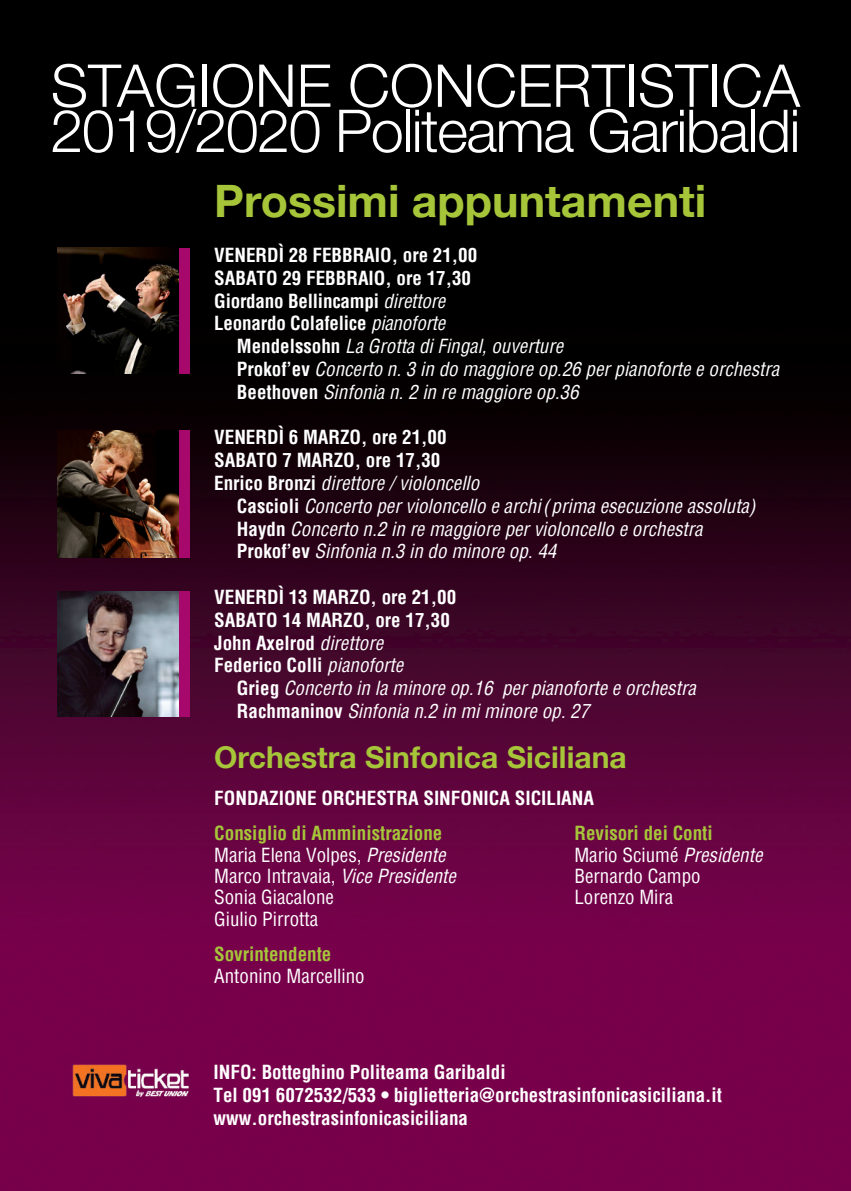
<style>
.page{position:relative;width:851px;height:1191px;background:#fff}
.page>*{position:absolute;margin:0;border:0;box-sizing:border-box;transform-origin:0 0}
.t1{font:300 59.2px/45.2px "Helvetica Neue";letter-spacing:-.025em;color:#fff}
.t2{font:700 44.6px "Helvetica Neue";color:#a6c539}
.t3{font:700 30px "Helvetica Neue";color:#a6c539}
.t4{font:italic condensed 19px/22.8px "Helvetica";color:#fff}
.t5{font:700 condensed 19px/22.8px "Helvetica";color:#fff}
.t6{font:condensed 19px "Helvetica";color:#fff}
.t7{font:700 condensed 19px "Helvetica";color:#a6c539}
.s1{font-weight:400;font-style:italic}
.s2{font-weight:700;font-style:normal}
.s3{font-style:italic}
</style>
<div class="page">
<img style="left:0;top:0;width:850px;height:1191px">
<div style="left:178px;top:248px;width:11px;height:125px;background:#a7086c"></div>
<img style="left:57px;top:248px;width:121px;height:125px">
<div style="left:178px;top:430px;width:11px;height:127px;background:#a7086c"></div>
<img style="left:57px;top:430px;width:121px;height:127px">
<div style="left:178px;top:591px;width:11px;height:125px;background:#a7086c"></div>
<img style="left:57px;top:591px;width:121px;height:125px">
<h1 class="t1" style="left:50px;top:62px;width:751px">STAGIONE CONCERTISTICA<br>2019/2020 Politeama Garibaldi</h1>
<h2 class="t2" style="left:214px;top:174px;width:493px">Prossimi appuntamenti</h2>
<p class="t5" style="left:214px;top:243px;width:264px">VENERDì 28 FEBBRAIO, ore 21,00<br>SABATO 29 FEBBRAIO, ore 17,30<br>Giordano Bellincampi <span class="s1">direttore<br></span>Leonardo Colafelice <span class="s1">pianoforte</span></p>
<p class="t4" style="left:237px;top:334px;width:543px"><span class="s2">Mendelssohn</span> La Grotta di Fingal, ouverture<br><span class="s2">Prokof’ev</span> Concerto n. 3 in do maggiore op.26 per pianoforte e orchestra<br><span class="s2">Beethoven</span> Sinfonia n. 2 in re maggiore op.36</p>
<p class="t5" style="left:214px;top:425px;width:234px">VENERDì 6 MARZO, ore 21,00</p>
<p class="t5" style="left:214px;top:448px;width:227px">SABATO 7 MARZO, ore 17,30</p>
<p class="t4" style="left:214px;top:471px;width:266px"><span class="s2">Enrico Bronzi</span> direttore / violoncello</p>
<p class="t4" style="left:237px;top:494px;width:520px"><span class="s2">Cascioli</span> Concerto per violoncello e archi (prima esecuzione assoluta)</p>
<p class="t4" style="left:237px;top:517px;width:467px"><span class="s2">Haydn</span> Concerto n.2 in re maggiore per violoncello e orchestra</p>
<p class="t4" style="left:237px;top:540px;width:321px"><span class="s2">Prokof’ev</span> Sinfonia n.3 in do minore op. 44</p>
<p class="t5" style="left:214px;top:585px;width:243px">VENERDì 13 MARZO, ore 21,00<br>SABATO 14 MARZO, ore 17,30<br>John Axelrod <span class="s1">direttore<br></span>Federico Colli <span class="s1">pianoforte</span></p>
<p class="t4" style="left:237px;top:676px;width:460px"><span class="s2">Grieg</span> Concerto in la minore op.16 per pianoforte e orchestra<br><span class="s2">Rachmaninov</span> Sinfonia n.2 in mi minore op. 27</p>
<h3 class="t3" style="left:214px;top:738px;width:414px">Orchestra Sinfonica Siciliana</h3>
<p class="t5" style="left:214px;top:786px;width:381px">FONDAZIONE ORCHESTRA SINFONICA SICILIANA</p>
<p class="t7" style="left:214px;top:820px;width:229px">Consiglio di Amministrazione</p>
<p class="t7" style="left:574px;top:820px;width:140px">Revisori dei Conti</p>
<p class="t6" style="left:214px;top:842px;width:233px">Maria Elena Volpes, <span class="s3">Presidente</span></p>
<p class="t6" style="left:574px;top:842px;width:189px">Mario Sciumé <span class="s3">Presidente</span></p>
<p class="t6" style="left:214px;top:863px;width:243px">Marco Intravaia, <span class="s3">Vice Presidente</span></p>
<p class="t6" style="left:574px;top:863px;width:128px">Bernardo Campo</p>
<p class="t6" style="left:214px;top:885px;width:121px">Sonia Giacalone</p>
<p class="t6" style="left:574px;top:885px;width:100px">Lorenzo Mira</p>
<p class="t6" style="left:214px;top:906px;width:105px">Giulio Pirrotta</p>
<p class="t7" style="left:214px;top:941px;width:119px">Sovrintendente</p>
<p class="t6" style="left:214px;top:963px;width:152px">Antonino Marcellino</p>
<p class="t5" style="left:213px;top:1060px;width:510px">INFO: Botteghino Politeama Garibaldi<br>Tel 091 6072532/533 • biglietteria@orchestrasinfonicasiciliana.it www.orchestrasinfonicasiciliana</p>
</div>
